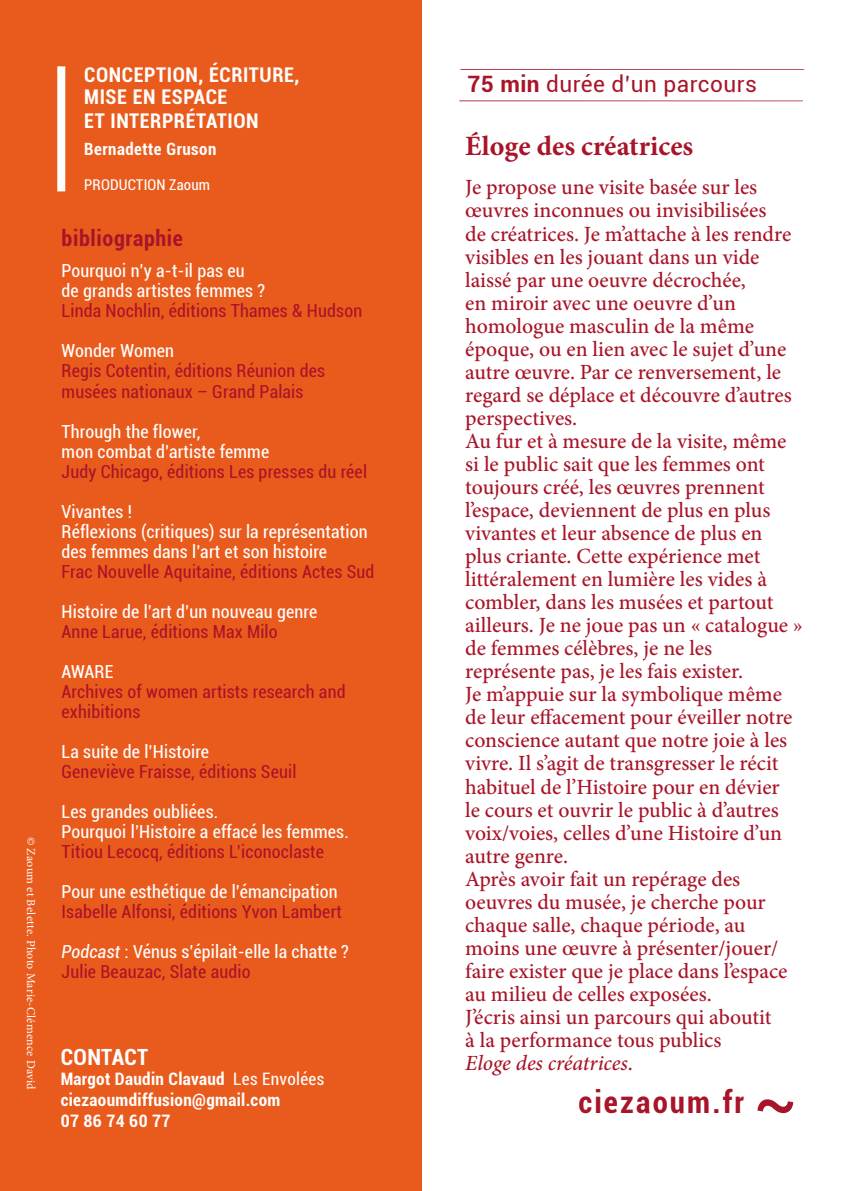
<style>
.page{position:relative;width:851px;height:1191px;background:#fff}
.page>*{position:absolute;margin:0;border:0;box-sizing:border-box;transform-origin:0 0}
.t1{font:700 condensed 30.8px "Roboto";letter-spacing:.07em;color:#a81428}
.t2{font:700 28px "Minion Pro";color:#a81428}
.t3{font:22.6px "Roboto";letter-spacing:.02em;color:#a81428}
.t4{font:700 condensed 22.4px "Roboto";letter-spacing:.01em;color:#fff}
.t5{font:700 condensed 22px "Roboto";letter-spacing:.03em;color:#a81428}
.t6{font:500 21.6px/23px "Minion Pro";color:#a81428}
.t7{font:700 condensed 20.2px/22.8px "Roboto";letter-spacing:.03em;color:#fff}
.t8{font:condensed 18px/20px "Roboto";letter-spacing:.01em;color:#fff}
.t9{font:condensed 18px/20px "Roboto";letter-spacing:.01em;color:#a81428}
.t10{font:700 condensed 17.2px/20.6px "Roboto";letter-spacing:.02em;color:#fff}
.t11{font:700 condensed 16.8px "Roboto";letter-spacing:.03em;color:#fff}
.t12{font:condensed 14.8px "Roboto";letter-spacing:.01em;color:#fff}
.t13{font:12px "Minion Pro";letter-spacing:.02em;color:#fff}
.s1{font-style:italic}
.s2{color:#a81428}
.s3{font-weight:400}
.s4{font-weight:700}
</style>
<div class="page">
<div style="left:0;top:0;width:421px;height:1191px;background:#e95b1d"></div>
<svg style="left:757px;top:1099px;width:36px;height:14px"></svg>
<div style="left:57px;top:66px;width:8px;height:125px;background:#fff;border:4px solid #fff"></div>
<hr style="left:460px;top:69px;width:344px;height:1px;background:#a81428">
<hr style="left:459px;top:100px;width:343px;height:1px;background:#a81428">
<p class="t13" style="left:39px;top:836px;width:254px;rotate:90deg">© Zaoum et Belette. Photo Marie-Clémence David</p>
<p class="t7" style="left:84px;top:63px;width:217px">CONCEPTION, ÉCRITURE,<br>MISE EN ESPACE<br>ET INTERPRÉTATION</p>
<p class="t11" style="left:84px;top:137px;width:134px">Bernadette Gruson</p>
<p class="t12" style="left:84px;top:175px;width:127px">PRODUCTION Zaoum</p>
<p class="t5" style="left:62px;top:223px;width:123px">bibliographie</p>
<p class="t8" style="left:62px;top:260px;width:205px">Pourquoi n’y a-t-il pas eu de grands artistes femmes ?</p>
<p class="t9" style="left:62px;top:300px;width:302px">Linda Nochlin, éditions Thames &amp; Hudson</p>
<p class="t8" style="left:62px;top:340px;width:114px">Wonder Women</p>
<p class="t9" style="left:62px;top:360px;width:265px">Regis Cotentin, éditions Réunion des musées nationaux – Grand Palais</p>
<p class="t8" style="left:62px;top:420px;width:209px">Through the flower,<br>mon combat d’artiste femme</p>
<p class="t9" style="left:62px;top:460px;width:307px">Judy Chicago, éditions Les presses du réel</p>
<p class="t8" style="left:62px;top:500px;width:307px">Vivantes !<br>Réflexions (critiques) sur la représentation des femmes dans l’art et son histoire</p>
<p class="t9" style="left:62px;top:560px;width:314px">Frac Nouvelle Aquitaine, éditions Actes Sud</p>
<p class="t8" style="left:62px;top:600px;width:257px">Histoire de l’art d’un nouveau genre</p>
<p class="t9" style="left:62px;top:620px;width:218px">Anne Larue, éditions Max Milo</p>
<p class="t8" style="left:62px;top:660px;width:53px">AWARE</p>
<p class="t9" style="left:62px;top:680px;width:285px">Archives of women artists research and exhibitions</p>
<p class="t8" style="left:62px;top:740px;width:149px">La suite de l’Histoire</p>
<p class="t9" style="left:62px;top:760px;width:236px">Geneviève Fraisse, éditions Seuil</p>
<p class="t8" style="left:62px;top:800px;width:289px">Les grandes oubliées.<br>Pourquoi l’Histoire a effacé les femmes.</p>
<p class="t9" style="left:62px;top:840px;width:264px">Titiou Lecocq, éditions L’iconoclaste</p>
<p class="t8" style="left:62px;top:880px;width:278px">Pour une esthétique de l’émancipation</p>
<p class="t9" style="left:62px;top:900px;width:282px">Isabelle Alfonsi, éditions Yvon Lambert</p>
<p class="t8" style="left:62px;top:940px;width:289px"><span class="s1">Podcast</span> : Vénus s’épilait-elle la chatte ?<br><span class="s2">Julie Beauzac, Slate audio</span></p>
<p class="t4" style="left:61px;top:1041px;width:89px">CONTACT</p>
<p class="t10" style="left:61px;top:1068px;width:265px">Margot Daudin Clavaud <span class="s3">Les Envolées </span>ciezaoumdiffusion@gmail.com<br>07 86 74 60 77</p>
<p class="t3" style="left:467px;top:68px;width:291px"><span class="s4">75 min</span> durée d’un parcours</p>
<p class="t2" style="left:465px;top:127px;width:229px">Éloge des créatrices</p>
<p class="t6" style="left:465px;top:176px;width:339px">Je propose une visite basée sur les œuvres inconnues ou invisibilisées<br>de créatrices. Je m’attache à les rendre visibles en les jouant dans un vide laissé par une oeuvre décrochée,<br>en miroir avec une oeuvre d’un homologue masculin de la même époque, ou en lien avec le sujet d’une autre œuvre. Par ce renversement, le regard se déplace et découvre d’autres perspectives.<br>Au fur et à mesure de la visite, même si le public sait que les femmes ont toujours créé, les œuvres prennent l’espace, deviennent de plus en plus vivantes et leur absence de plus en plus criante. Cette expérience met littéralement en lumière les vides à combler, dans les musées et partout ailleurs. Je ne joue pas un « catalogue » de femmes célèbres, je ne les représente pas, je les fais exister.<br>Je m’appuie sur la symbolique même de leur effacement pour éveiller notre conscience autant que notre joie à les vivre. Il s’agit de transgresser le récit habituel de l’Histoire pour en dévier<br>le cours et ouvrir le public à d’autres voix/voies, celles d’une Histoire d’un autre genre.<br>Après avoir fait un repérage des oeuvres du musée, je cherche pour chaque salle, chaque période, au moins une œuvre à présenter/jouer/ faire exister que je place dans l’espace au milieu de celles exposées.<br>J’écris ainsi un parcours qui aboutit<br>à la performance tous publics<br><span class="s1">Eloge des créatrices</span>.</p>
<h1 class="t1" style="left:578px;top:1081px;width:167px">ciezaoum.fr</h1>
</div>
